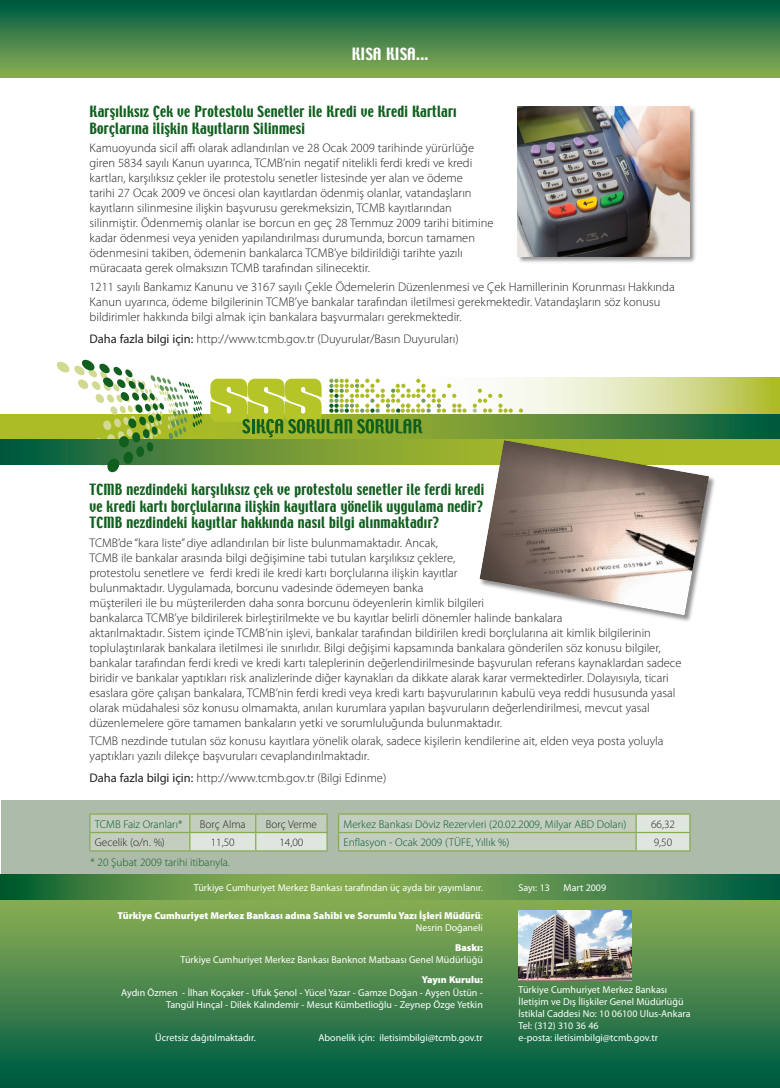
<style>
.page{position:relative;width:780px;height:1088px;background:#fff}
.page>*{position:absolute;margin:0;border:0;box-sizing:border-box;transform-origin:0 0}
.t1{font:15px "Techno";letter-spacing:.02em;color:#fff}
.t2{font:13.75px/16.5px "Techno";letter-spacing:.02em;color:#105f1e}
.t3{font:300 12.5px/15px "Myriad Pro";color:#231f20}
.t4{font:300 11.25px "Myriad Pro";color:#005629}
.t5{font:300 11.25px "Myriad Pro";color:#231f20}
.t6{font:300 11.25px "Myriad Pro";color:#105f1e}
.t7{font:10px/12px "Myriad Pro";color:#fff}
.t8{font:900 10px/12.5px "Myriad Pro";color:#fff;text-align:right}
.s1{font-weight:400}
</style>
<div class="page">
<div style="left:1px;top:800px;width:778px;height:74px;background:#adbbaa"></div>
<div style="left:0;top:898px;width:780px;height:190px;background:linear-gradient(to bottom,#90b056,#005941)"></div>
<svg style="left:0;top:874px;width:780px;height:26px;background:#538c48"></svg>
<img style="left:518px;top:911px;width:113px;height:69px">
<div style="left:0;top:0;width:780px;height:78px;background:linear-gradient(to bottom,#005841,#8cae54)"></div>
<hr style="left:89px;top:813px;width:101px;height:2px;background:#86ac51">
<hr style="left:190px;top:813px;width:66px;height:2px;background:#86ac51">
<hr style="left:256px;top:813px;width:71px;height:2px;background:#86ac51">
<svg style="left:89px;top:814px;width:238px;height:36px;background:#c6d1be"></svg>
<hr style="left:89px;top:850px;width:101px;height:1px;background:#86ac51">
<hr style="left:190px;top:850px;width:66px;height:1px;background:#86ac51">
<hr style="left:256px;top:850px;width:71px;height:1px;background:#86ac51">
<hr style="left:338px;top:813px;width:298px;height:2px;background:#86ac51">
<hr style="left:636px;top:813px;width:54px;height:2px;background:#86ac51">
<svg style="left:338px;top:814px;width:352px;height:36px;background:#c3cfbc"></svg>
<hr style="left:338px;top:850px;width:298px;height:1px;background:#86ac51">
<hr style="left:636px;top:850px;width:54px;height:1px;background:#86ac51">
<div style="left:516px;top:105px;width:182px;height:159px;background:#231f20;opacity:.5"></div>
<img style="left:517px;top:106px;width:172px;height:150px">
<svg style="left:330px;top:378px;width:450px;height:36px;background:#dee3ad"></svg>
<svg style="left:0;top:414px;width:780px;height:25px;background:#588a38"></svg>
<svg style="left:0;top:439px;width:780px;height:25px;background:#769c33"></svg>
<svg style="left:56px;top:359px;width:146px;height:114px"></svg>
<svg style="left:210px;top:379px;width:256px;height:58px"></svg>
<svg style="left:498px;top:394px;width:4px;height:4px"></svg>
<svg style="left:498px;top:404px;width:14px;height:9px"></svg>
<svg style="left:519px;top:408px;width:4px;height:5px"></svg>
<svg style="left:472px;top:389px;width:20px;height:24px"></svg>
<div style="left:479px;top:440px;width:237px;height:183px;background:#231f20;opacity:.5"></div>
<img style="left:479px;top:440px;width:230px;height:175px">
<svg style="left:359px;top:1017px;width:18px;height:17px"></svg>
<p class="t1" style="left:351px;top:44px;width:78px">KISA KISA...</p>
<p class="t2" style="left:89px;top:104px;width:369px">Karşılıksız Çek ve Protestolu Senetler ile Kredi ve Kredi Kartları<br>Borçlarına İlişkin Kayıtların Silinmesi</p>
<p class="t3" style="left:89px;top:141px;width:405px">Kamuoyunda sicil affı olarak adlandırılan ve 28 Ocak 2009 tarihinde yürürlüğe giren 5834 sayılı Kanun uyarınca, TCMB’nin negatif nitelikli ferdi kredi ve kredi kartları, karşılıksız çekler ile protestolu senetler listesinde yer alan ve ödeme<br>tarihi 27 Ocak 2009 ve öncesi olan kayıtlardan ödenmiş olanlar, vatandaşların kayıtların silinmesine ilişkin başvurusu gerekmeksizin, TCMB kayıtlarından silinmiştir. Ödenmemiş olanlar ise borcun en geç 28 Temmuz 2009 tarihi bitimine kadar ödenmesi veya yeniden yapılandırılması durumunda, borcun tamamen ödenmesini takiben, ödemenin bankalarca TCMB’ye bildirildiği tarihte yazılı müracaata gerek olmaksızın TCMB tarafından silinecektir.</p>
<p class="t3" style="left:89px;top:279px;width:586px">1211 sayılı Bankamız Kanunu ve 3167 sayılı Çekle Ödemelerin Düzenlenmesi ve Çek Hamillerinin Korunması Hakkında<br>Kanun uyarınca, ödeme bilgilerinin TCMB’ye bankalar tarafından iletilmesi gerekmektedir. Vatandaşların söz konusu bildirimler hakkında bilgi almak için bankalara başvurmaları gerekmektedir.</p>
<p class="t3" style="left:89px;top:331px;width:371px"><span class="s1">Daha fazla bilgi için:</span> http://www.tcmb.gov.tr (Duyurular/Basın Duyuruları)</p>
<p class="t2" style="left:89px;top:482px;width:396px;text-align:justify">TCMB nezdindeki karşılıksız çek ve protestolu senetler ile ferdi kredi ve kredi kartı borçlularına ilişkin kayıtlara yönelik uygulama nedir?<br>TCMB nezdindeki kayıtlar hakkında nasıl bilgi alınmaktadır?</p>
<p class="t3" style="left:89px;top:535px;width:593px">TCMB’de “kara liste” diye adlandırılan bir liste bulunmamaktadır. Ancak,<br>TCMB ile bankalar arasında bilgi değişimine tabi tutulan karşılıksız çeklere,<br>protestolu senetlere ve ferdi kredi ile kredi kartı borçlularına ilişkin kayıtlar<br>bulunmaktadır. Uygulamada, borcunu vadesinde ödemeyen banka<br>müşterileri ile bu müşterilerden daha sonra borcunu ödeyenlerin kimlik bilgileri<br>bankalarca TCMB’ye bildirilerek birleştirilmekte ve bu kayıtlar belirli dönemler halinde bankalara<br>aktarılmaktadır. Sistem içinde TCMB’nin işlevi, bankalar tarafından bildirilen kredi borçlularına ait kimlik bilgilerinin toplulaştırılarak bankalara iletilmesi ile sınırlıdır. Bilgi değişimi kapsamında bankalara gönderilen söz konusu bilgiler, bankalar tarafından ferdi kredi ve kredi kartı taleplerinin değerlendirilmesinde başvurulan referans kaynaklardan sadece biridir ve bankalar yaptıkları risk analizlerinde diğer kaynakları da dikkate alarak karar vermektedirler. Dolayısıyla, ticari esaslara göre çalışan bankalara, TCMB’nin ferdi kredi veya kredi kartı başvurularının kabulü veya reddi hususunda yasal olarak müdahalesi söz konusu olmamakta, anılan kurumlara yapılan başvuruların değerlendirilmesi, mevcut yasal düzenlemelere göre tamamen bankaların yetki ve sorumluluğunda bulunmaktadır.</p>
<p class="t3" style="left:89px;top:733px;width:575px">TCMB nezdinde tutulan söz konusu kayıtlara yönelik olarak, sadece kişilerin kendilerine ait, elden veya posta yoluyla yaptıkları yazılı dilekçe başvuruları cevaplandırılmaktadır.</p>
<p class="t3" style="left:89px;top:770px;width:298px"><span class="s1">Daha fazla bilgi için:</span> http://www.tcmb.gov.tr (Bilgi Edinme)</p>
<p class="t4" style="left:95px;top:817px;width:89px">TCMB Faiz Oranları*</p>
<p class="t5" style="left:200px;top:817px;width:47px">Borç Alma</p>
<p class="t5" style="left:266px;top:817px;width:53px">Borç Verme</p>
<p class="t5" style="left:95px;top:835px;width:72px">Gecelik (o/n. %)</p>
<p class="t5" style="left:211px;top:835px;width:25px">11,50</p>
<p class="t5" style="left:279px;top:835px;width:25px">14,00</p>
<p class="t6" style="left:90px;top:855px;width:141px">* 20 Şubat 2009 tarihi itibarıyla.</p>
<p class="t4" style="left:343px;top:817px;width:284px">Merkez Bankası Döviz Rezervleri (20.02.2009, Milyar ABD Doları)</p>
<p class="t5" style="left:651px;top:817px;width:25px">66,32</p>
<p class="t4" style="left:343px;top:835px;width:167px">Enflasyon - Ocak 2009 (TÜFE, Yıllık %)</p>
<p class="t5" style="left:653px;top:835px;width:20px">9,50</p>
<p class="t7" style="left:194px;top:881px;width:290px">Türkiye Cumhuriyet Merkez Bankası tarafından üç ayda bir yayımlanır.</p>
<p class="t8" style="left:118px;top:909px;width:367px">Türkiye Cumhuriyet Merkez Bankası adına Sahibi ve Sorumlu Yazı İşleri Müdürü<span class="s1">:<br>Nesrin Doğaneli</span></p>
<p class="t8" style="left:455px;top:941px;width:29px">Baskı:</p>
<p class="t7" style="left:181px;top:954px;width:304px">Türkiye Cumhuriyet Merkez Bankası Banknot Matbaası Genel Müdürlüğü</p>
<p class="t8" style="left:422px;top:973px;width:63px">Yayın Kurulu:</p>
<p class="t7" style="left:121px;top:986px;width:363px;line-height:12.5px;text-align:right">Aydın Özmen - İlhan Koçaker - Ufuk Şenol - Yücel Yazar - Gamze Doğan - Ayşen Üstün -<br>Tangül Hınçal - Dilek Kalındemir - Mesut Kümbetlioğlu - Zeynep Özge Yetkin</p>
<p class="t7" style="left:155px;top:1032px;width:102px">Ücretsiz dağıtılmaktadır.</p>
<p class="t7" style="left:318px;top:1032px;width:166px">Abonelik için: iletisimbilgi@tcmb.gov.tr</p>
<p class="t7" style="left:518px;top:881px;width:33px">Sayı: 13</p>
<p class="t7" style="left:563px;top:881px;width:44px">Mart 2009</p>
<p class="t7" style="left:518px;top:983px;width:173px">Türkiye Cumhuriyet Merkez Bankası İletişim ve Dış İlişkiler Genel Müdürlüğü İstiklal Caddesi No: 10 06100 Ulus-Ankara Tel: (312) 310 36 46<br>e-posta: iletisimbilgi@tcmb.gov.tr</p>
</div>
